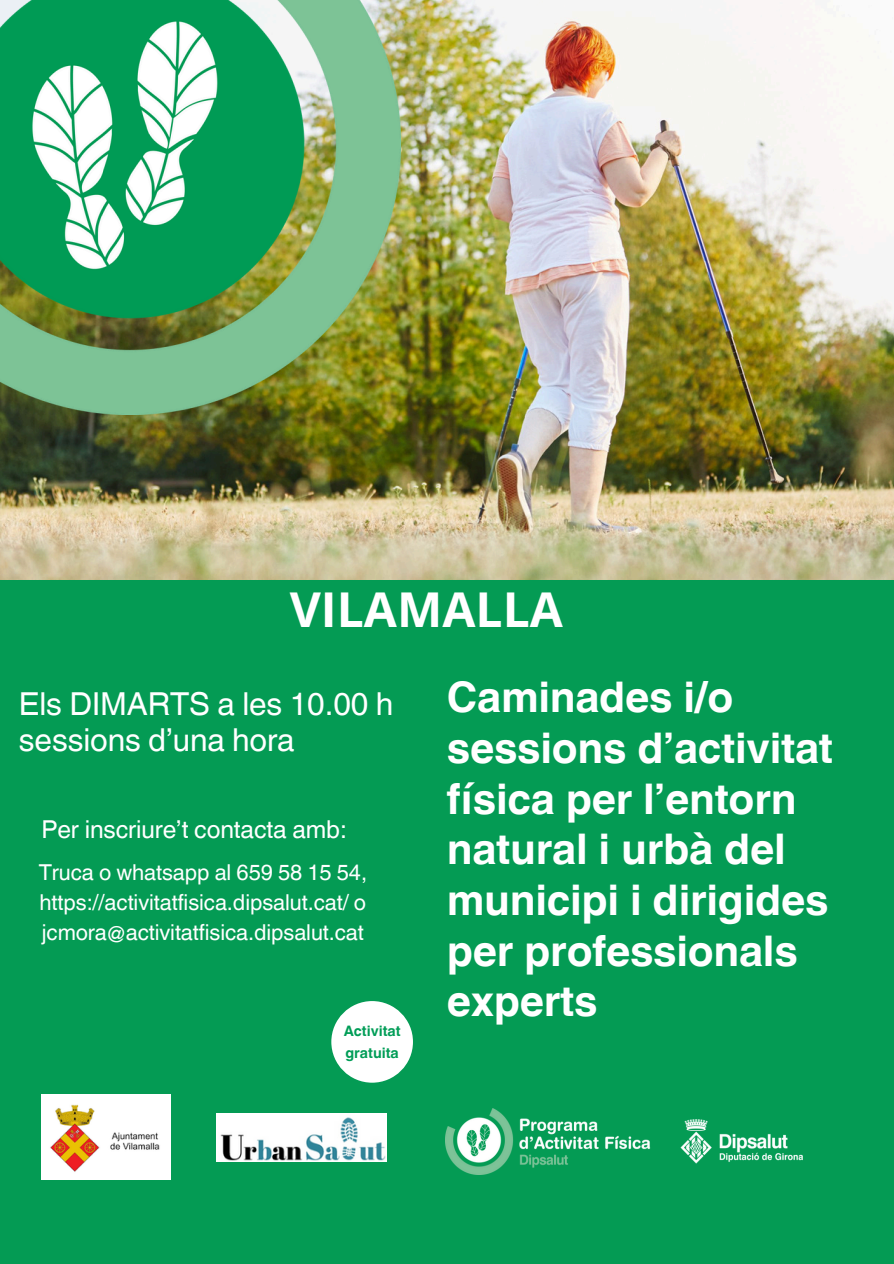
<style>
.page{position:relative;width:894px;height:1264px;background:#fff}
.page>*{position:absolute;margin:0;border:0;box-sizing:border-box;transform-origin:0 0}
.t1{font:700 48px "Open Sans";color:#fff}
.t2{font:700 42.15px/50.7px "Helvetica World";letter-spacing:-.005em;color:#fff}
.t3{font:31.65px/36px "Helvetica World";letter-spacing:-.005em;color:#fff}
.t4{font:24.6px "Helvetica World";letter-spacing:-.005em;color:#fff}
.t5{font:21.9px/30px "Helvetica World";letter-spacing:-.005em;color:#fff;text-align:justify}
.t6{font:700 14.4px/21.9px "Helvetica World";color:#009d57}
</style>
<div class="page">
<div style="left:0;top:0;width:893px;height:1263px;background:#049b54"></div>
<img style="left:445px;top:1108px;width:357px;height:65px">
<img style="left:0;top:0;width:893px;height:580px">
<img style="left:0;top:0;width:400px;height:414px">
<div style="left:331px;top:1001px;width:82px;height:81px;background:#fff;border-radius:50%"></div>
<img style="left:216px;top:1113px;width:170px;height:48px">
<img style="left:42px;top:1094px;width:128px;height:85px">
<p class="t1" style="left:290px;top:576px;width:274px">VILAMALLA</p>
<p class="t3" style="left:19px;top:685px;width:375px">Els DIMARTS a les 10.00 h sessions d’una hora</p>
<p class="t2" style="left:446px;top:668px;width:387px">Caminades i/o sessions d’activitat física per l’entorn natural i urbà del municipi i dirigides per professionals experts</p>
<p class="t4" style="left:42px;top:814px;width:307px">Per inscriure’t contacta amb:</p>
<h2 class="t5" style="left:39px;top:857px;width:330px">Truca o whatsapp al 659 58 15 54, https://activitatfisica.dipsalut.cat/ o jcmora@activitatfisica.dipsalut.cat</h2>
<h5 class="t6" style="left:343px;top:1018px;width:58px">Activitat gratuita</h5>
</div>
